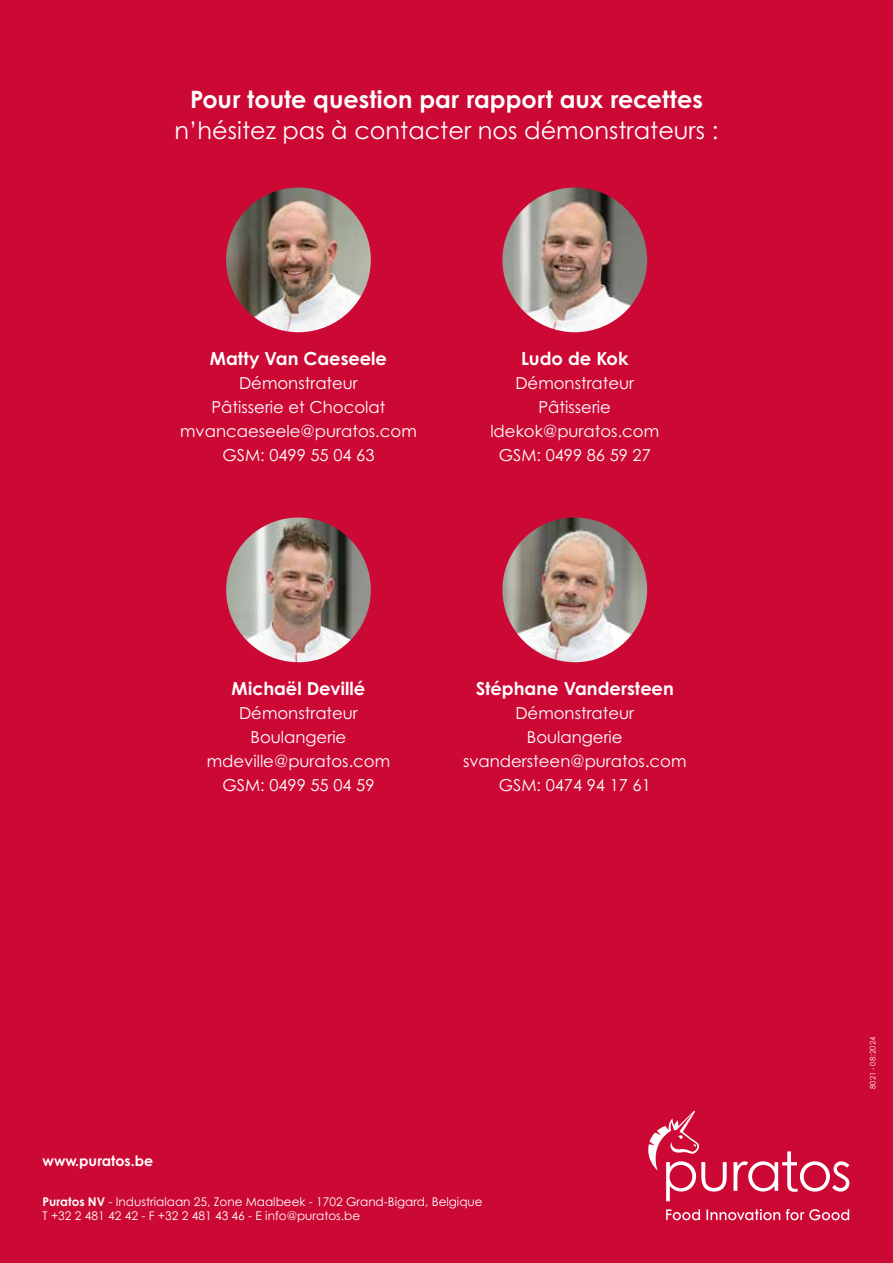
<style>
.page{position:relative;width:893px;height:1263px;background:#cc0935}
.page>*{position:absolute;margin:0;border:0;box-sizing:border-box;transform-origin:0 0}
.t1{font:24px "Century Gothic Pro";color:#fff}
.t2{font:700 24px "Century Gothic";color:#fff}
.t3{font:700 18px "Century Gothic";color:#fff}
.t4{font:16.5px/24px "Century Gothic Pro";color:#fff;text-align:center}
.t5{font:700 14.25px "Century Gothic";color:#fff}
.t6{font:12px/14.4px "Century Gothic Pro";color:#fff}
.t7{font:7.5px "Century Gothic Pro";letter-spacing:.04em;color:#fff}
.s1{font-family:"Century Gothic";font-weight:700}
</style>
<div class="page">
<svg style="left:648px;top:1110px;width:79px;height:91px"></svg>
<svg style="left:666px;top:1209px;width:183px;height:11px"></svg>
<svg style="left:733px;top:1151px;width:116px;height:41px"></svg>
<img style="left:226px;top:188px;width:145px;height:144px;border-radius:72px">
<img style="left:502px;top:188px;width:145px;height:144px;border-radius:72px">
<img style="left:226px;top:517px;width:145px;height:145px;border-radius:72px">
<img style="left:502px;top:517px;width:145px;height:145px;border-radius:72px">
<h1 class="t2" style="left:190px;top:83px;width:514px">Pour toute question par rapport aux recettes</h1>
<h1 class="t1" style="left:175px;top:116px;width:545px">n’hésitez pas à contacter nos démonstrateurs :</h1>
<p class="t3" style="left:210px;top:347px;width:179px">Matty Van Caeseele</p>
<p class="t4" style="left:180px;top:371px;width:238px">Démonstrateur<br>Pâtisserie et Chocolat mvancaeseele@puratos.com<br>GSM: 0499 55 04 63</p>
<p class="t3" style="left:521px;top:347px;width:109px">Ludo de Kok</p>
<p class="t4" style="left:490px;top:371px;width:170px">Démonstrateur<br>Pâtisserie ldekok@puratos.com<br>GSM: 0499 86 59 27</p>
<p class="t3" style="left:232px;top:677px;width:135px">Michaël Devillé</p>
<p class="t4" style="left:207px;top:701px;width:185px">Démonstrateur<br>Boulangerie mdeville@puratos.com<br>GSM: 0499 55 04 59</p>
<p class="t3" style="left:476px;top:677px;width:200px">Stéphane Vandersteen</p>
<p class="t4" style="left:463px;top:701px;width:225px">Démonstrateur<br>Boulangerie svandersteen@puratos.com<br>GSM: 0474 94 17 61</p>
<p class="t5" style="left:43px;top:1152px;width:112px">www.puratos.be</p>
<p class="t6" style="left:43px;top:1194px;width:442px"><span class="s1">Puratos NV</span> - Industrialaan 25, Zone Maalbeek - 1702 Grand-Bigard, Belgique<br>T +32 2 481 42 42 - F +32 2 481 43 46 - E info@puratos.be</p>
<p class="t7" style="left:868px;top:1089px;width:54px;rotate:-90deg">8021 - 08:2024</p>
</div>
